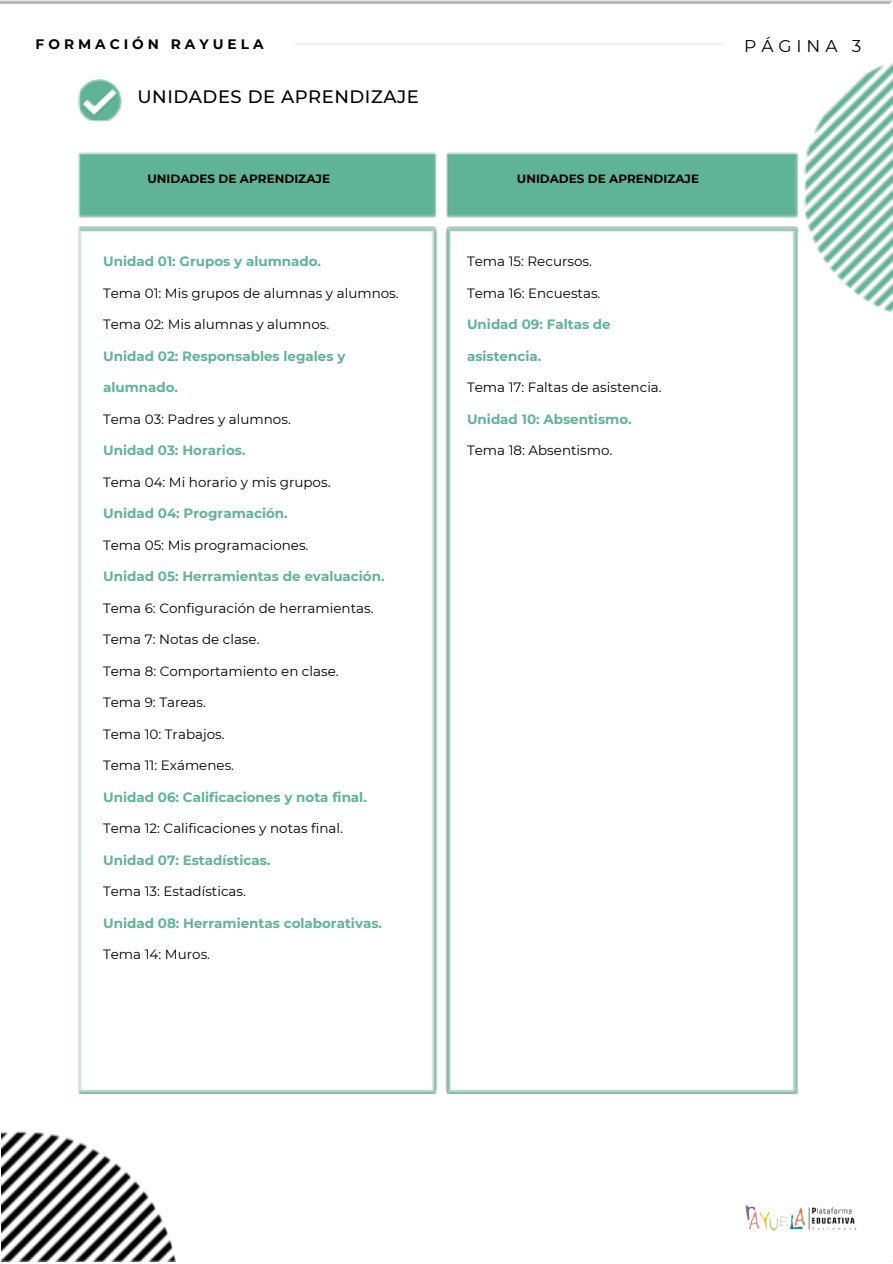
<style>
.page{position:relative;width:893px;height:1264px;background:#fff}
.page>*{position:absolute;margin:0;border:0;box-sizing:border-box;transform-origin:0 0}
.t1{font:500 18px "Montserrat";letter-spacing:.03em;color:#000}
.t2{font:16.95px "Montserrat";letter-spacing:.29em;color:#000}
.t3{font:700 13.8px "Montserrat";letter-spacing:.29em;color:#000}
.t4{font:13.5px "Montserrat";color:#000}
.t5{font:700 13.5px "Montserrat";color:#5fb497}
.t6{font:700 12px "Montserrat";color:#000}
</style>
<div class="page">
<img style="left:804px;top:63px;width:88px;height:248px">
<img style="left:1px;top:1131px;width:175px;height:129px">
<img style="left:745px;top:1205px;width:112px;height:26px">
<img style="left:78px;top:152px;width:719px;height:66px">
<img style="left:78px;top:226px;width:719px;height:868px">
<img style="left:78px;top:79px;width:44px;height:42px">
<img style="left:81px;top:88px;width:36px;height:29px">
<p class="t3" style="left:36px;top:36px;width:229px">FORMACIÓN RAYUELA</p>
<p class="t2" style="left:744px;top:35px;width:119px">PÁGINA 3</p>
<p class="t1" style="left:137px;top:86px;width:283px">UNIDADES DE APRENDIZAJE</p>
<p class="t6" style="left:147px;top:172px;width:184px">UNIDADES DE APRENDIZAJE</p>
<p class="t6" style="left:517px;top:172px;width:184px">UNIDADES DE APRENDIZAJE</p>
<p class="t5" style="left:103px;top:253px;width:219px">Unidad 01: Grupos y alumnado.</p>
<p class="t4" style="left:103px;top:284px;width:297px">Tema 01: Mis grupos de alumnas y alumnos.</p>
<p class="t4" style="left:103px;top:316px;width:227px">Tema 02: Mis alumnas y alumnos.</p>
<p class="t5" style="left:103px;top:347px;width:244px">Unidad 02: Responsables legales y</p>
<p class="t5" style="left:103px;top:379px;width:77px">alumnado.</p>
<p class="t4" style="left:103px;top:410px;width:189px">Tema 03: Padres y alumnos.</p>
<p class="t5" style="left:103px;top:442px;width:144px">Unidad 03: Horarios.</p>
<p class="t4" style="left:103px;top:473px;width:229px">Tema 04: Mi horario y mis grupos.</p>
<p class="t5" style="left:103px;top:505px;width:186px">Unidad 04: Programación.</p>
<p class="t4" style="left:103px;top:536px;width:207px">Tema 05: Mis programaciones.</p>
<p class="t5" style="left:103px;top:568px;width:283px">Unidad 05: Herramientas de evaluación.</p>
<p class="t4" style="left:103px;top:599px;width:272px">Tema 6: Configuración de herramientas.</p>
<p class="t4" style="left:103px;top:631px;width:158px">Tema 7: Notas de clase.</p>
<p class="t4" style="left:103px;top:662px;width:237px">Tema 8: Comportamiento en clase.</p>
<p class="t4" style="left:103px;top:694px;width:104px">Tema 9: Tareas.</p>
<p class="t4" style="left:103px;top:725px;width:123px">Tema 10: Trabajos.</p>
<p class="t4" style="left:103px;top:757px;width:132px">Tema 11: Exámenes.</p>
<p class="t5" style="left:103px;top:788px;width:265px">Unidad 06: Calificaciones y nota final.</p>
<p class="t4" style="left:103px;top:820px;width:241px">Tema 12: Calificaciones y notas final.</p>
<p class="t5" style="left:103px;top:851px;width:169px">Unidad 07: Estadísticas.</p>
<p class="t4" style="left:103px;top:883px;width:144px">Tema 13: Estadísticas.</p>
<p class="t5" style="left:103px;top:914px;width:280px">Unidad 08: Herramientas colaborativas.</p>
<p class="t4" style="left:103px;top:946px;width:108px">Tema 14: Muros.</p>
<p class="t4" style="left:467px;top:253px;width:126px">Tema 15: Recursos.</p>
<p class="t4" style="left:467px;top:284px;width:135px">Tema 16: Encuestas.</p>
<p class="t5" style="left:467px;top:316px;width:145px">Unidad 09: Faltas de</p>
<p class="t5" style="left:467px;top:347px;width:76px">asistencia.</p>
<p class="t4" style="left:467px;top:379px;width:196px">Tema 17: Faltas de asistencia.</p>
<p class="t5" style="left:467px;top:410px;width:166px">Unidad 10: Absentismo.</p>
<p class="t4" style="left:467px;top:442px;width:147px">Tema 18: Absentismo.</p>
</div>
